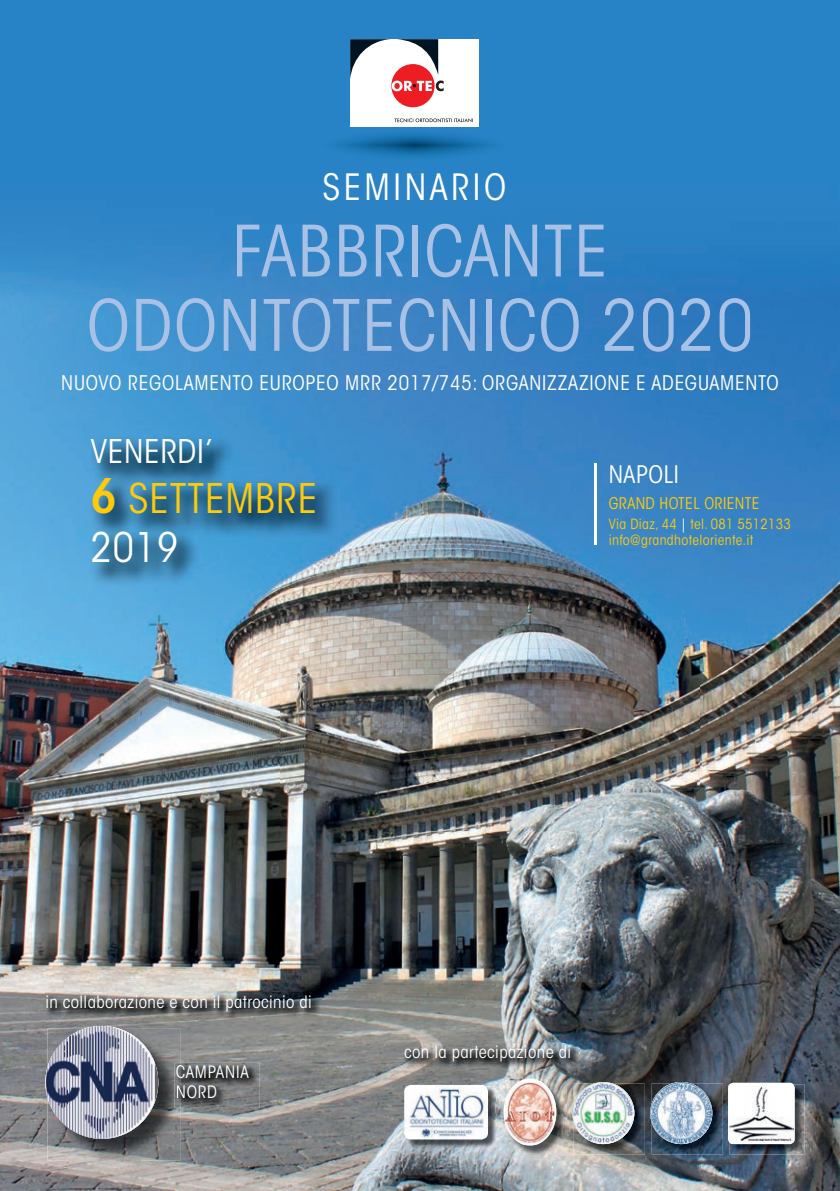
<style>
.page{position:relative;width:840px;height:1191px;background:#fff}
.page>*{position:absolute;margin:0;border:0;box-sizing:border-box;transform-origin:0 0}
.t1{font:condensed 70px/74.4px "ITC Avant Garde Std";letter-spacing:.025em;color:#a8c1e4;text-align:center}
.t2{font:condensed 40.4px/48.6px "ITC Avant Garde Std";letter-spacing:.025em;color:#feca0a}
.t3{font:condensed 36px "ITC Avant Garde Std";letter-spacing:.1em;color:#fff}
.t4{font:condensed 32.4px "ITC Avant Garde Std";letter-spacing:.025em;color:#fff}
.t5{font:condensed 24px "ITC Avant Garde Std";letter-spacing:.025em;color:#fff}
.t6{font:condensed 20px "ITC Avant Garde Std";letter-spacing:.04em;color:#fff}
.t7{font:condensed 17px "ITC Avant Garde Std";letter-spacing:.025em;color:#fff}
.t8{font:condensed 17px/20.4px "ITC Avant Garde Std";letter-spacing:.05em;color:#fff}
.t9{font:condensed 16px "ITC Avant Garde Std";letter-spacing:.025em;color:#feca0a}
.t10{font:condensed 14px/16px "ITC Avant Garde Std";letter-spacing:.025em;color:#feca0a}
.s1{font-weight:600;font-size:47.2px}
.s2{color:#fff}
</style>
<div class="page">
<div style="left:0;top:0;width:839px;height:329px;background:#2783c5"></div>
<img style="left:0;top:228px;width:839px;height:244px">
<img style="left:0;top:472px;width:139px;height:575px">
<img style="left:280px;top:472px;width:559px;height:719px">
<img style="left:139px;top:587px;width:141px;height:604px">
<img style="left:0;top:1047px;width:69px;height:144px">
<img style="left:69px;top:1160px;width:71px;height:31px">
<div style="left:350px;top:39px;width:128px;height:88px;background:#fff"></div>
<div style="left:391px;top:64px;width:43px;height:43px;background:#ee1d23;border-radius:50%"></div>
<svg style="left:350px;top:39px;width:93px;height:52px"></svg>
<svg style="left:394px;top:118px;width:79px;height:4px"></svg>
<hr style="left:593px;top:463px;width:3px;height:82px;background:#fff">
<img style="left:88px;top:435px;width:251px;height:152px">
<img style="left:45px;top:993px;width:276px;height:27px">
<img style="left:180px;top:1062px;width:79px;height:46px">
<img style="left:180px;top:1065px;width:69px;height:13px">
<img style="left:180px;top:1085px;width:36px;height:13px">
<img style="left:47px;top:1028px;width:133px;height:132px">
<svg style="left:176px;top:1065px;width:4px;height:13px"></svg>
<svg style="left:177px;top:1085px;width:3px;height:13px"></svg>
<img style="left:155px;top:1028px;width:3px;height:110px">
<img style="left:45px;top:1026px;width:110px;height:112px">
<img style="left:504px;top:1080px;width:62px;height:75px">
<img style="left:504px;top:1081px;width:52px;height:63px">
<img style="left:403px;top:1043px;width:176px;height:28px">
<img style="left:405px;top:1086px;width:90px;height:61px">
<img style="left:404px;top:1085px;width:83px;height:54px">
<img style="left:573px;top:1083px;width:71px;height:71px">
<img style="left:572px;top:1082px;width:62px;height:62px">
<img style="left:651px;top:1083px;width:71px;height:71px">
<img style="left:649px;top:1082px;width:62px;height:62px">
<img style="left:729px;top:1084px;width:75px;height:70px">
<div style="left:727px;top:1082px;width:67px;height:62px;background:#fff;border-radius:5px"></div>
<img style="left:729px;top:1086px;width:63px;height:54px">
<h3 class="t3" style="left:322px;top:165px;width:185px">SEMINARIO</h3>
<h1 class="t1" style="left:87px;top:214px;width:667px">FABBRICANTE<br>ODONTOTECNICO 2020</h1>
<p class="t6" style="left:61px;top:371px;width:718px">NUOVO REGOLAMENTO EUROPEO MRR 2017/745: ORGANIZZAZIONE E ADEGUAMENTO</p>
<h3 class="t4" style="left:91px;top:431px;width:124px">VENERDI’</h3>
<h2 class="t2" style="left:91px;top:474px;width:227px"><span class="s1">6</span> SETTEMBRE<br><span class="s2">2019</span></h2>
<p class="t5" style="left:608px;top:459px;width:72px">NAPOLI</p>
<p class="t9" style="left:608px;top:493px;width:152px">GRAND HOTEL ORIENTE</p>
<p class="t10" style="left:608px;top:515px;width:183px">Via Diaz, 44 <span class="s2">|</span> tel. 081 5512133 info@grandhoteloriente.it</p>
<p class="t7" style="left:45px;top:991px;width:268px">in collaborazione e con il patrocinio di</p>
<p class="t8" style="left:176px;top:1061px;width:74px">CAMPANIA<br>NORD</p>
<p class="t7" style="left:404px;top:1042px;width:168px">con la partecipazione di</p>
</div>
